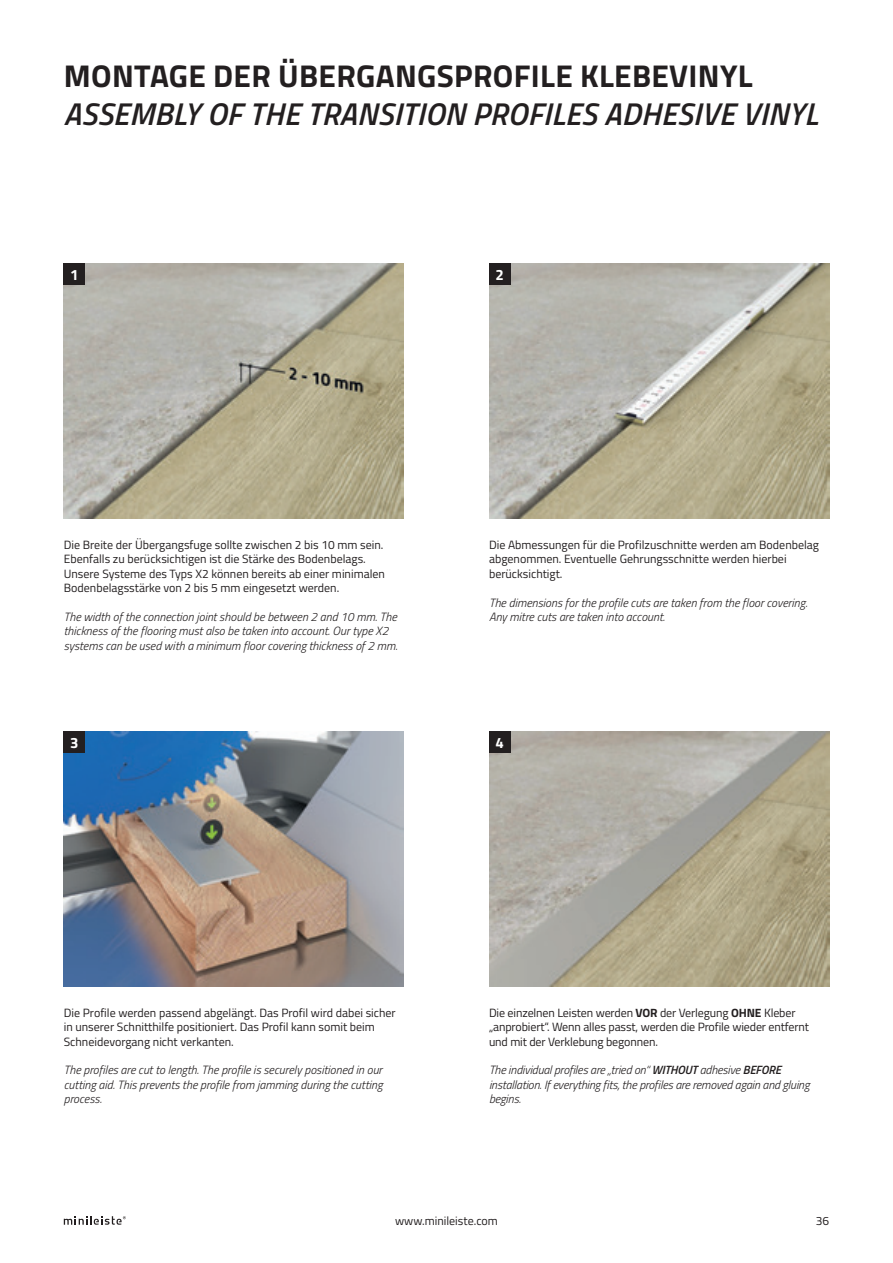
<style>
.page{position:relative;width:893px;height:1263px;background:#fff}
.page>*{position:absolute;margin:0;border:0;box-sizing:border-box;transform-origin:0 0}
.t1{font:italic 600 31.5px "Titillium";letter-spacing:.01em;color:#231f20}
.t2{font:700 31.5px "Titillium";letter-spacing:.01em;color:#231f20}
.t3{font:700 15px "Titillium";color:#fff}
.t4{font:12px/14.4px "Titillium";color:#231f20}
.t5{font:italic 300 12px/14.4px "Titillium";color:#231f20}
.s1{font-weight:700}
.s2{font-weight:600}
</style>
<div class="page">
<svg style="left:64px;top:1216px;width:62px;height:9px"></svg>
<img style="left:489px;top:731px;width:340px;height:255px">
<img style="left:64px;top:731px;width:340px;height:255px">
<img style="left:64px;top:264px;width:340px;height:255px">
<img style="left:489px;top:264px;width:340px;height:255px">
<div style="left:64px;top:264px;width:21px;height:21px;background:#231f20"></div>
<div style="left:64px;top:731px;width:21px;height:22px;background:#231f20"></div>
<div style="left:489px;top:264px;width:21px;height:21px;background:#231f20"></div>
<div style="left:489px;top:731px;width:21px;height:22px;background:#231f20"></div>
<p class="t2" style="left:64px;top:52px;width:690px">MONTAGE DER ÜBERGANGSPROFILE KLEBEVINYL</p>
<p class="t1" style="left:64px;top:90px;width:756px">ASSEMBLY OF THE TRANSITION PROFILES ADHESIVE VINYL</p>
<p class="t3" style="left:70px;top:263px;width:10px">1</p>
<p class="t3" style="left:495px;top:263px;width:10px">2</p>
<p class="t4" style="left:64px;top:537px;width:323px">Die Breite der Übergangsfuge sollte zwischen 2 bis 10 mm sein.<br>Ebenfalls zu berücksichtigen ist die Stärke des Bodenbelags.<br>Unsere Systeme des Typs X2 können bereits ab einer minimalen Bodenbelagsstärke von 2 bis 5 mm eingesetzt werden.</p>
<p class="t5" style="left:64px;top:609px;width:335px">The width of the connection joint should be between 2 and 10 mm. The thickness of the flooring must also be taken into account. Our type X2 systems can be used with a minimum floor covering thickness of 2 mm.</p>
<p class="t3" style="left:70px;top:731px;width:10px">3</p>
<p class="t4" style="left:489px;top:537px;width:332px">Die Abmessungen für die Profilzuschnitte werden am Bodenbelag abgenommen. Eventuelle Gehrungsschnitte werden hierbei berücksichtigt.</p>
<p class="t5" style="left:489px;top:595px;width:320px">The dimensions for the profile cuts are taken from the floor covering.</p>
<p class="t5" style="left:489px;top:609px;width:177px">Any mitre cuts are taken into account.</p>
<p class="t3" style="left:495px;top:731px;width:10px">4</p>
<p class="t4" style="left:64px;top:1005px;width:333px">Die Profile werden passend abgelängt. Das Profil wird dabei sicher in unserer Schnitthilfe positioniert. Das Profil kann somit beim<br>Schneidevorgang nicht verkanten.</p>
<p class="t5" style="left:64px;top:1062px;width:320px;text-align:justify">The profiles are cut to length. The profile is securely positioned in our cutting aid. This prevents the profile from jamming during the cutting process.</p>
<p class="t4" style="left:489px;top:1005px;width:322px">Die einzelnen Leisten werden <span class="s1">VOR</span> der Verlegung <span class="s1">OHNE</span> Kleber „anprobiert“. Wenn alles passt, werden die Profile wieder entfernt und mit der Verklebung begonnen.</p>
<p class="t5" style="left:489px;top:1062px;width:322px">The individual profiles are „tried on“ <span class="s2">WITHOUT</span> adhesive <span class="s2">BEFORE </span>installation. If everything fits, the profiles are removed again and gluing begins.</p>
<p class="t4" style="left:395px;top:1213px;width:104px">www.minileiste.com</p>
<p class="t4" style="left:816px;top:1213px;width:15px">36</p>
</div>
